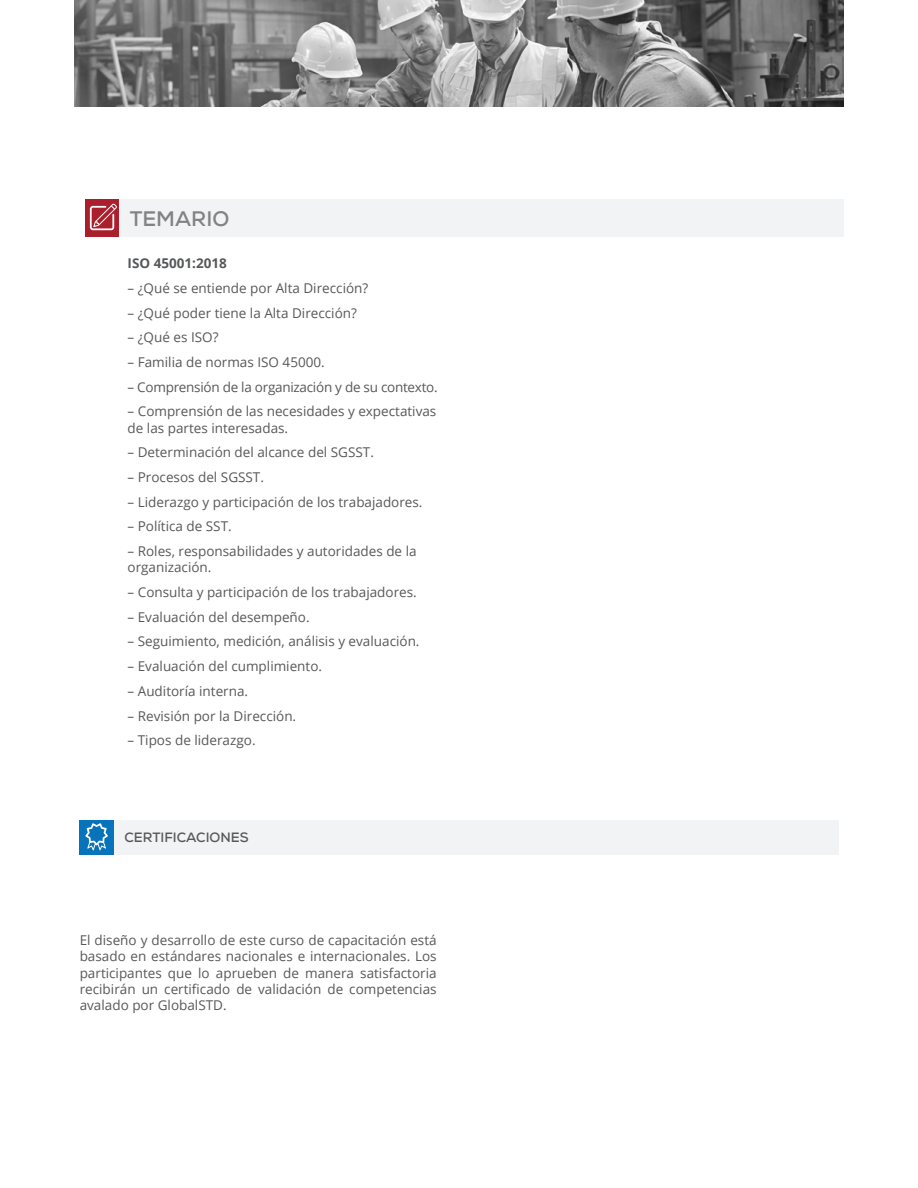
<style>
.page{position:relative;width:918px;height:1188px;background:#fff}
.page>*{position:absolute;margin:0;border:0;box-sizing:border-box;transform-origin:0 0}
.t1{font:700 21px "Nexa";color:#808285}
.Textos{font:13.5px/16.2px "Open Sans";color:#57585a}
.Textos-2{font:13.5px "Open Sans";letter-spacing:-.02em;color:#57585a}
.t2{font:700 13.5px "Nexa";color:#57585a}
.Textos-3{font:700 13.5px "Open Sans";color:#57585a}
</style>
<div class="page">
<img style="left:75px;top:0;width:769px;height:106px">
<div style="left:85px;top:200px;width:34px;height:37px;background:#ab1e2c"></div>
<div style="left:80px;top:820px;width:34px;height:34px;background:#0773bb"></div>
<div style="left:119px;top:200px;width:725px;height:37px;background:#f2f3f4"></div>
<div style="left:114px;top:820px;width:724px;height:34px;background:#f2f3f4"></div>
<svg style="left:90px;top:204px;width:27px;height:26px"></svg>
<svg style="left:85px;top:823px;width:23px;height:27px"></svg>
<p class="t1" style="left:130px;top:205px;width:101px">TEMARIO</p>
<p class="Textos-3" style="left:128px;top:254px;width:101px">ISO 45001:2018</p>
<p class="Textos" style="left:128px;top:280px;width:242px">– ¿Qué se entiende por Alta Dirección?</p>
<p class="Textos" style="left:128px;top:304px;width:231px">– ¿Qué poder tiene la Alta Dirección?</p>
<p class="Textos" style="left:128px;top:329px;width:92px">– ¿Qué es ISO?</p>
<p class="Textos" style="left:128px;top:354px;width:199px">– Familia de normas ISO 45000.</p>
<p class="Textos-2" style="left:128px;top:378px;width:312px">– Comprensión de la organización y de su contexto.</p>
<p class="Textos" style="left:128px;top:403px;width:310px">– Comprensión de las necesidades y expectativas de las partes interesadas.</p>
<p class="Textos" style="left:128px;top:444px;width:248px">– Determinación del alcance del SGSST.</p>
<p class="Textos" style="left:128px;top:469px;width:138px">– Procesos del SGSST.</p>
<p class="Textos" style="left:128px;top:493px;width:297px">– Liderazgo y participación de los trabajadores.</p>
<p class="Textos" style="left:128px;top:518px;width:106px">– Política de SST.</p>
<p class="Textos" style="left:128px;top:543px;width:291px">– Roles, responsabilidades y autoridades de la organización.</p>
<p class="Textos" style="left:128px;top:584px;width:291px">– Consulta y participación de los trabajadores.</p>
<p class="Textos" style="left:128px;top:608px;width:184px">– Evaluación del desempeño.</p>
<p class="Textos" style="left:128px;top:633px;width:294px">– Seguimiento, medición, análisis y evaluación.</p>
<p class="Textos" style="left:128px;top:658px;width:196px">– Evaluación del cumplimiento.</p>
<p class="Textos" style="left:128px;top:682px;width:122px">– Auditoría interna.</p>
<p class="Textos" style="left:128px;top:707px;width:170px">– Revisión por la Dirección.</p>
<p class="Textos" style="left:128px;top:732px;width:130px">– Tipos de liderazgo.</p>
<p class="t2" style="left:124px;top:829px;width:126px">CERTIFICACIONES</p>
<p class="Textos" style="left:80px;top:932px;width:358px;text-align:justify">El diseño y desarrollo de este curso de capacitación está basado en estándares nacionales e internacionales. Los participantes que lo aprueben de manera satisfactoria recibirán un certificado de validación de competencias avalado por GlobalSTD.</p>
</div>
